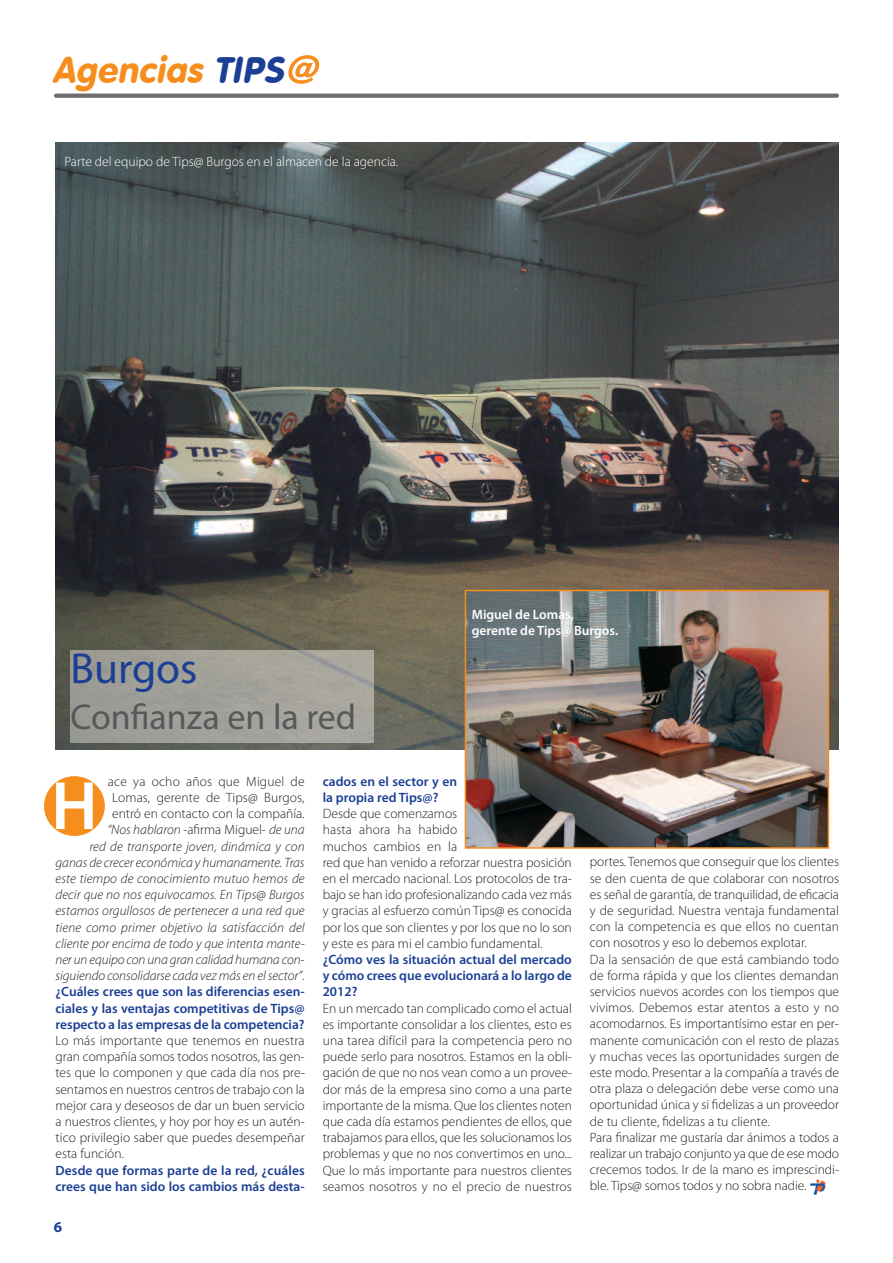
<style>
.page{position:relative;width:893px;height:1263px;background:#fff}
.page>*{position:absolute;margin:0;border:0;box-sizing:border-box;transform-origin:0 0}
.t1{font:600 69px "Myriad Pro";color:#fff}
.t2{font:43.5px "Myriad Pro";color:#1b3f94}
.t3{font:36px "Myriad Pro";color:#57585a}
.t4{font:italic 36px "VAG Rounded BT";color:#f68e1e}
.t5{font:700 15px "Myriad Pro";color:#1b3f94}
.t6{font:300 13.5px/16.2px "Myriad Pro";color:#231f20;text-align:justify}
.t7{font:italic 300 13.5px/16.2px "Myriad Pro";color:#231f20;text-align:right}
.t8{font:600 13.5px/16.2px "Myriad Pro";color:#1b3f94}
.t9{font:300 13.5px "Myriad Pro";color:#fff}
.t10{font:600 13.5px/16.2px "Myriad Pro";color:#fff}
.s1{color:#1b3f94}
.s2{font-size:31.5px}
.s3{font-style:normal}
.s4{font-weight:600;font-style:normal;color:#1b3f94}
</style>
<div class="page">
<img style="left:56px;top:142px;width:783px;height:607px">
<svg style="left:54px;top:94px;width:785px;height:4px;background:#737477"></svg>
<div style="left:44px;top:776px;width:61px;height:60px;background:#f68e1e;border-radius:50%"></div>
<img style="left:810px;top:1179px;width:16px;height:16px">
<img style="left:71px;top:650px;width:303px;height:92px">
<img style="left:468px;top:593px;width:358px;height:253px">
<div style="left:465px;top:590px;width:364px;height:259px;border:2px solid #f68e1e"></div>
<h3 class="t4" style="left:53px;top:47px;width:273px">Agencias <span class="s1">TIPS</span><span class="s2">@</span></h3>
<p class="t9" style="left:64px;top:156px;width:335px">Parte del equipo de Tips@ Burgos en el almacen de la agencia.</p>
<h2 class="t2" style="left:71px;top:652px;width:128px">Burgos</h2>
<h3 class="t3" style="left:71px;top:704px;width:287px">Confianza en la red</h3>
<p class="t10" style="left:472px;top:607px;width:148px">Miguel de Lomas, gerente de Tips@ Burgos.</p>
<p class="t7" style="left:55px;top:774px;width:251px"><span class="s3">ace ya ocho años que Miguel de<br>Lomas, gerente de Tips@ Burgos,<br>entró en contacto con la compañía.<br></span>“Nos hablaron <span class="s3">-afirma Miguel-</span> de una<br>red de transporte joven, dinámica y con ganas de crecer económica y humanamente. Tras este tiempo de conocimiento mutuo hemos de decir que no nos equivocamos. En Tips@ Burgos estamos orgullosos de pertenecer a una red que tiene como primer objetivo la satisfacción del cliente por encima de todo y que intenta mante&shy;ner un equipo con una gran calidad humana con&shy;siguiendo consolidarse cada vezmás en elsector”<span class="s3">. </span><span class="s4">¿Cuáles crees que son las diferencias esen&shy;ciales y las ventajas competitivas de Tips@ respecto a las empresas de la competencia?</span></p>
<p class="t6" style="left:56px;top:1033px;width:251px">Lo más importante que tenemos en nuestra gran compañía somos todos nosotros, las gen&shy;tes que lo componen y que cada día nos pre&shy;sentamos en nuestros centros de trabajo con la mejor cara y deseosos de dar un buen servicio a nuestros clientes, y hoy por hoy es un autén&shy;tico privilegio saber que puedes desempeñar esta función.</p>
<p class="t8" style="left:56px;top:1163px;width:251px">Desde que formas parte de la red, ¿cuáles crees que han sido los cambios más desta-</p>
<h1 class="t1" style="left:51px;top:780px;width:48px">H</h1>
<p class="t5" style="left:54px;top:1221px;width:10px">6</p>
<p class="t8" style="left:323px;top:774px;width:136px">cados en el sector y en la propia red Tips@?</p>
<p class="t6" style="left:323px;top:806px;width:251px;text-align:left">Desde que comenzamos<br>hasta ahora ha habido<br>muchos cambios en la<br>red que han venido a reforzar nuestra posición en el mercado nacional. Los protocolos de tra&shy;bajo se han ido profesionalizando cada vez más y gracias al esfuerzo común Tips@ es conocida por los que son clientes y por los que no lo son y este es para mi el cambio fundamental.</p>
<p class="t8" style="left:323px;top:952px;width:251px;text-align:justify">¿Cómo ves la situación actual del mercado y cómo crees que evolucionará a lo largo de 2012?</p>
<p class="t6" style="left:323px;top:1001px;width:251px">En un mercado tan complicado como el actual es importante consolidar a los clientes, esto es una tarea difícil para la competencia pero no puede serlo para nosotros. Estamos en la obli&shy;gación de que no nos vean como a un provee&shy;dor más de la empresa sino como a una parte importante de la misma. Que los clientes noten que cada día estamos pendientes de ellos, que trabajamos para ellos, que les solucionamos los problemas y que no nos convertimos en uno...<br>Que lo más importante para nuestros clientes seamos nosotros y no el precio de nuestros</p>
<p class="t6" style="left:590px;top:855px;width:251px;text-align:left">portes. Tenemos que conseguir que los clientes se den cuenta de que colaborar con nosotros es señal de garantía, de tranquilidad, de eficacia y de seguridad. Nuestra ventaja fundamental con la competencia es que ellos no cuentan con nosotros y eso lo debemos explotar.<br>Da la sensación de que está cambiando todo de forma rápida y que los clientes demandan servicios nuevos acordes con los tiempos que vivimos. Debemos estar atentos a esto y no acomodarnos. Es importantísimo estar en per&shy;manente comunicación con el resto de plazas y muchas veces las oportunidades surgen de este modo. Presentar a la compañía a través de otra plaza o delegación debe verse como una oportunidad única y si fidelizas a un proveedor de tu cliente, fidelizas a tu cliente.<br>Para finalizar me gustaría dar ánimos a todos a realizar un trabajo conjunto ya que de ese modo crecemos todos. Ir de la mano es imprescindi&shy;ble. Tips@ somos todos y no sobra nadie.</p>
</div>
